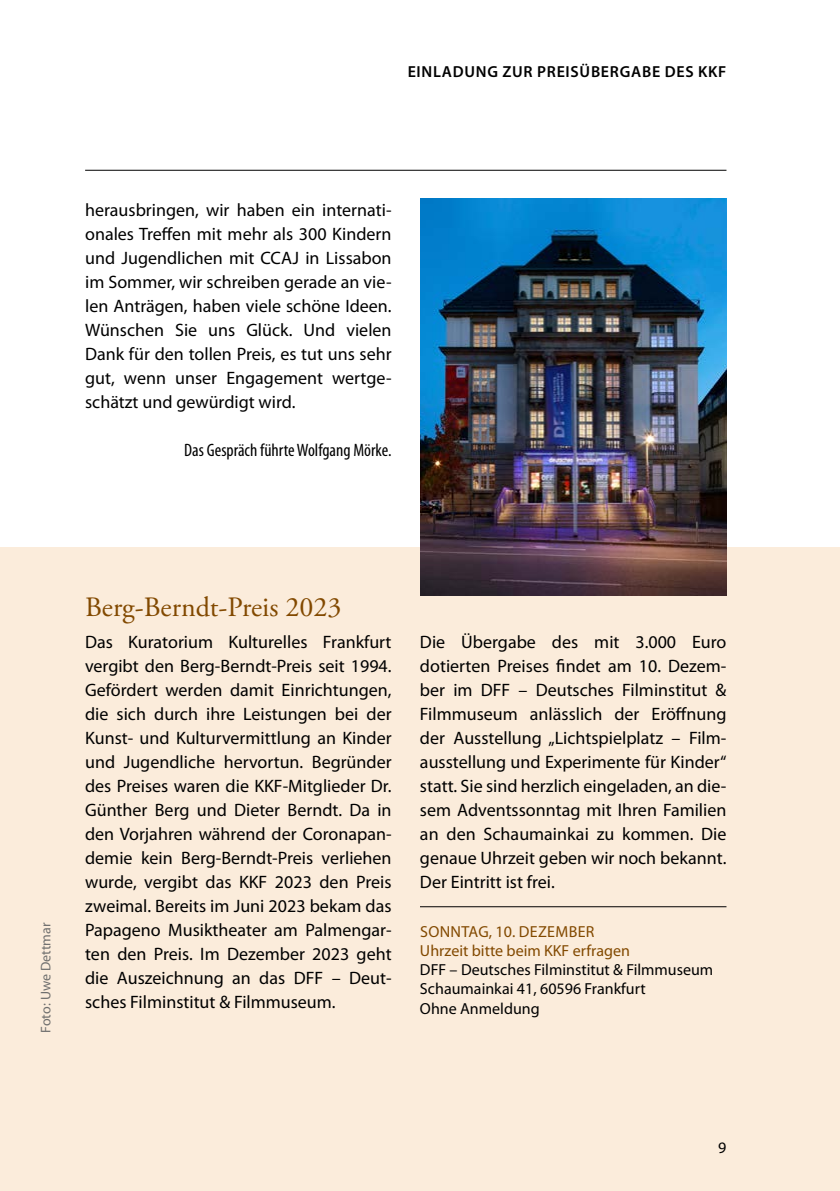
<style>
.page{position:relative;width:840px;height:1191px;background:#fff}
.page>*{position:absolute;margin:0;border:0;box-sizing:border-box;transform-origin:0 0}
.t1{font:28px "Adobe Garamond Pro";color:#824900}
.t2{font:18px/24px "Myriad Pro";color:#000;text-align:justify}
.t3{font:condensed 18px "Myriad Pro";color:#000}
.t4{font:16px/19.2px "Myriad Pro";color:#000}
.t5{font:16px/19.2px "Myriad Pro";color:#824900}
.t6{font:600 16px "Myriad Pro";letter-spacing:.045em;color:#000}
.t7{font:14px "Myriad Pro";color:#6f6f6e}
</style>
<div class="page">
<hr style="left:85px;top:170px;width:641px;height:1px;background:#000">
<div style="left:0;top:547px;width:839px;height:644px;background:#fbecdb"></div>
<hr style="left:420px;top:906px;width:306px;height:1px;background:#000">
<img style="left:420px;top:198px;width:306px;height:397px">
<p class="t6" style="left:407px;top:61px;width:320px">EINLADUNG ZUR PREISÜBERGABE DES KKF</p>
<p class="t2" style="left:85px;top:198px;width:308px">herausbringen, wir haben ein internati&shy;onales Treffen mit mehr als 300 Kindern und Jugendlichen mit CCAJ in Lissabon im Sommer, wir schreiben gerade an vie&shy;len Anträgen, haben viele schöne Ideen.<br>Wünschen Sie uns Glück. Und vielen Dank für den tollen Preis, es tut uns sehr gut, wenn unser Engagement wertge&shy;schätzt und gewürdigt wird.</p>
<p class="t3" style="left:184px;top:439px;width:209px">Das Gespräch führte Wolfgang Mörke.</p>
<p class="t7" style="left:37px;top:1032px;width:111px;rotate:-90deg">Foto: Uwe Dettmar</p>
<h1 class="t1" style="left:85px;top:590px;width:258px">Berg-Berndt-Preis 2023</h1>
<p class="t2" style="left:85px;top:630px;width:308px">Das Kuratorium Kulturelles Frankfurt vergibt den Berg-Berndt-Preis seit 1994.<br>Gefördert werden damit Einrichtungen, die sich durch ihre Leistungen bei der Kunst- und Kulturvermittlung an Kinder und Jugendliche hervortun. Begründer des Preises waren die KKF-Mitglieder Dr.<br>Günther Berg und Dieter Berndt. Da in den Vorjahren während der Coronapan&shy;demie kein Berg-Berndt-Preis verliehen wurde, vergibt das KKF 2023 den Preis zweimal. Bereits im Juni 2023 bekam das Papageno Musiktheater am Palmengar&shy;ten den Preis. Im Dezember 2023 geht die Auszeichnung an das DFF – Deut&shy;sches Filminstitut &amp; Filmmuseum.</p>
<p class="t2" style="left:420px;top:630px;width:308px">Die Übergabe des mit 3.000 Euro dotierten Preises findet am 10. Dezem&shy;ber im DFF – Deutsches Filminstitut &amp; Filmmuseum anlässlich der Eröffnung der Ausstellung „Lichtspielplatz – Film&shy;ausstellung und Experimente für Kinder“ statt. Sie sind herzlich eingeladen, an die&shy;sem Adventssonntag mit Ihren Familien an den Schaumainkai zu kommen. Die genaue Uhrzeit geben wir noch bekannt.<br>Der Eintritt ist frei.</p>
<p class="t5" style="left:420px;top:921px;width:211px">SONNTAG, 10. DEZEMBER<br>Uhrzeit bitte beim KKF erfragen</p>
<p class="t4" style="left:420px;top:960px;width:295px">DFF – Deutsches Filminstitut &amp; Filmmuseum<br>Schaumainkai 41, 60596 Frankfurt<br>Ohne Anmeldung</p>
<p class="t4" style="left:717px;top:1137px;width:10px">9</p>
</div>
